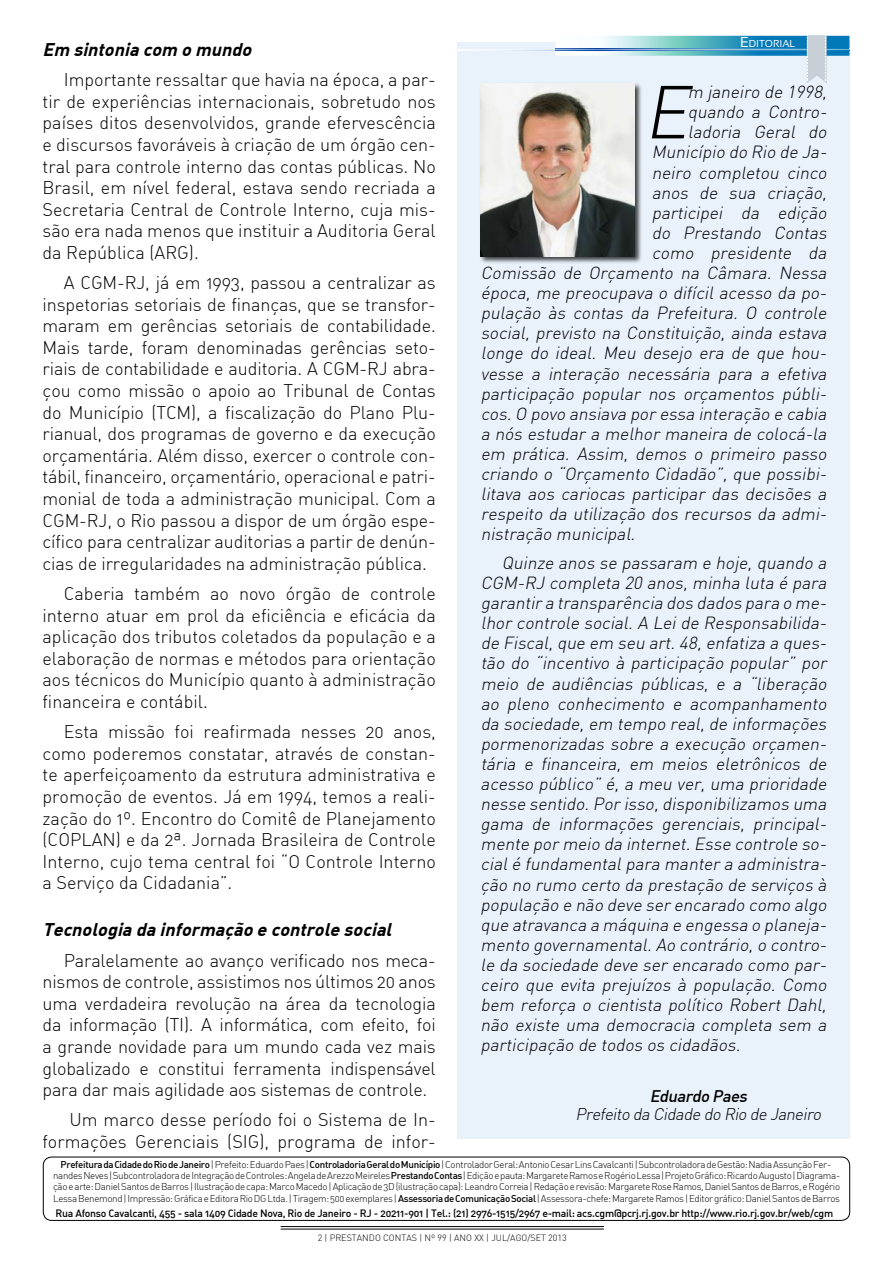
<style>
.page{position:relative;width:893px;height:1263px;background:#fff}
.page>*{position:absolute;margin:0;border:0;box-sizing:border-box;transform-origin:0 0}
.t1{font:italic 300 73.65px "DIN";color:#000}
.t2{font:300 18px/21.6px "DIN Alternate";color:#000;text-align:justify}
.t3{font:italic 700 18px "DIN Alternate";color:#000}
.t4{font:italic 300 17.25px/20.1px "DIN";color:#000;text-align:justify}
.t5{font:italic 300 16.5px "DIN";color:#000}
.t6{font:italic 500 16.5px "DIN";color:#000}
.t7{font:500 10.5px "DIN Alternate";letter-spacing:-.025em;color:#000}
.t8{font:10.05px "Sansation";color:#fff}
.t9{font:300 9.75px/11.4px "DIN Alternate";letter-spacing:-.03em;color:#000;text-align:center}
.t10{font:300 9px "DIN";color:#000}
.s1{font-size:14.4px}
.s2{font-weight:500}
</style>
<div class="page">
<hr style="left:281px;top:1229px;width:323px;height:1px;background:#000">
<hr style="left:281px;top:1226px;width:323px;height:1px;background:#000">
<div style="left:457px;top:43px;width:393px;height:1096px;background:#e9f1fa"></div>
<div style="left:43px;top:1157px;width:807px;height:63px;border:1px solid #000;border-radius:9px"></div>
<img style="left:555px;top:36px;width:294px;height:20px">
<img style="left:457px;top:49px;width:98px;height:1px">
<img style="left:555px;top:48px;width:294px;height:3px">
<svg style="left:807px;top:36px;width:20px;height:47px"></svg>
<div style="left:479px;top:82px;width:163px;height:182px;background:#000;opacity:.75"></div>
<img style="left:481px;top:83px;width:154px;height:174px">
<p class="t3" style="left:43px;top:38px;width:215px">Em sintonia com o mundo</p>
<p class="t2" style="left:43px;top:69px;width:395px;text-indent:21px">Importante ressaltar que havia na época, a par&shy;tir de experiências internacionais, sobretudo nos países ditos desenvolvidos, grande efervescência e discursos favoráveis à criação de um órgão cen&shy;tral para controle interno das contas públicas. No Brasil, em nível federal, estava sendo recriada a Secretaria Central de Controle Interno, cuja mis&shy;são era nada menos que instituir a Auditoria Geral da República (ARG).</p>
<p class="t2" style="left:43px;top:272px;width:395px;text-indent:21px">A CGM-RJ, já em 1993, passou a centralizar as inspetorias setoriais de finanças, que se transfor&shy;maram em gerências setoriais de contabilidade.<br>Mais tarde, foram denominadas gerências seto&shy;riais de contabilidade e auditoria. A CGM-RJ abra&shy;çou como missão o apoio ao Tribunal de Contas do Município (TCM), a fiscalização do Plano Plu&shy;rianual, dos programas de governo e da execução orçamentária. Além disso, exercer o controle con&shy;tábil, financeiro, orçamentário, operacional e patri&shy;monial de toda a administração municipal. Com a CGM-RJ, o Rio passou a dispor de um órgão espe&shy;cífico para centralizar auditorias a partir de denún&shy;cias de irregularidades na administração pública.</p>
<p class="t2" style="left:43px;top:582px;width:395px;text-indent:21px">Caberia também ao novo órgão de controle interno atuar em prol da eficiência e eficácia da aplicação dos tributos coletados da população e a elaboração de normas e métodos para orientação aos técnicos do Município quanto à administração financeira e contábil.</p>
<p class="t2" style="left:43px;top:721px;width:395px;text-indent:21px">Esta missão foi reafirmada nesses 20 anos, como poderemos constatar, através de constan&shy;te aperfeiçoamento da estrutura administrativa e promoção de eventos. Já em 1994, temos a reali&shy;zação do 1º. Encontro do Comitê de Planejamento (COPLAN) e da 2ª. Jornada Brasileira de Controle Interno, cujo tema central foi “O Controle Interno a Serviço da Cidadania”.</p>
<p class="t3" style="left:43px;top:918px;width:355px">Tecnologia da informação e controle social</p>
<p class="t2" style="left:43px;top:949px;width:395px;text-indent:21px">Paralelamente ao avanço verificado nos meca&shy;nismos de controle, assistimos nos últimos 20 anos uma verdadeira revolução na área da tecnologia da informação (TI). A informática, com efeito, foi a grande novidade para um mundo cada vez mais globalizado e constitui ferramenta indispensável para dar mais agilidade aos sistemas de controle.</p>
<p class="t2" style="left:43px;top:1109px;width:395px;text-align:right">Um marco desse período foi o Sistema de In&shy;formações Gerenciais (SIG), programa de infor-</p>
<p class="t8" style="left:740px;top:38px;width:56px"><span class="s1">E</span>DITORIAL</p>
<h1 class="t1" style="left:644px;top:67px;width:61px">E</h1>
<p class="t4" style="left:688px;top:82px;width:144px">m janeiro de 1998,</p>
<p class="t4" style="left:688px;top:102px;width:144px">quando a Contro-</p>
<p class="t4" style="left:688px;top:122px;width:144px">ladoria Geral do</p>
<p class="t4" style="left:652px;top:142px;width:180px">Município do Rio de Ja-</p>
<p class="t4" style="left:652px;top:162px;width:180px">neiro completou cinco</p>
<p class="t4" style="left:652px;top:182px;width:180px">anos de sua criação,</p>
<p class="t4" style="left:652px;top:202px;width:180px">participei da edição</p>
<p class="t4" style="left:652px;top:222px;width:180px">do Prestando Contas</p>
<p class="t4" style="left:652px;top:243px;width:180px">como presidente da</p>
<p class="t4" style="left:481px;top:263px;width:351px">Comissão de Orçamento na Câmara. Nessa</p>
<p class="t4" style="left:481px;top:283px;width:351px">época, me preocupava o difícil acesso da po-</p>
<p class="t4" style="left:481px;top:303px;width:351px">pulação às contas da Prefeitura. O controle</p>
<p class="t4" style="left:481px;top:323px;width:351px">social, previsto na Constituição, ainda estava</p>
<p class="t4" style="left:481px;top:343px;width:351px">longe do ideal. Meu desejo era de que hou-</p>
<p class="t4" style="left:481px;top:363px;width:351px">vesse a interação necessária para a efetiva</p>
<p class="t4" style="left:481px;top:383px;width:351px">participação popular nos orçamentos públi-</p>
<p class="t4" style="left:481px;top:403px;width:351px">cos.O povo ansiava por essa interação e cabia</p>
<p class="t4" style="left:481px;top:423px;width:351px">a nós estudar a melhor maneira de colocá-la</p>
<p class="t4" style="left:481px;top:443px;width:351px">em prática. Assim, demos o primeiro passo</p>
<p class="t4" style="left:481px;top:464px;width:351px">criando o “Orçamento Cidadão”, que possibi-</p>
<p class="t4" style="left:481px;top:484px;width:351px">litava aos cariocas participar das decisões a</p>
<p class="t4" style="left:481px;top:504px;width:351px">respeito da utilização dos recursos da admi-</p>
<p class="t4" style="left:481px;top:524px;width:160px">nistração municipal.</p>
<p class="t4" style="left:481px;top:552px;width:351px;text-indent:21px">Quinze anos se passaram e hoje,quando a CGM-RJ completa 20 anos,minha luta é para garantir a transparência dos dados para o me&shy;lhor controle social. A Lei de Responsabilida&shy;de Fiscal,que em seu art.48,enfatiza a ques&shy;tão do “incentivo à participação popular” por meio de audiências públicas, e a “liberação ao pleno conhecimento e acompanhamento da sociedade,em tempo real,de informações pormenorizadas sobre a execução orçamen&shy;tária e financeira, em meios eletrônicos de acesso público” é, a meu ver, uma prioridade nesse sentido.Por isso,disponibilizamos uma gama de informações gerenciais, principal&shy;mente por meio da internet.Esse controle so&shy;cialé fundamentalpara manter a administra&shy;ção no rumo certo da prestação de serviços à população e não deve ser encarado como algo que atravanca a máquina e engessa o planeja&shy;mento governamental.Ao contrário,o contro&shy;le da sociedade deve ser encarado como par&shy;ceiro que evita prejuízos à população. Como bem reforça o cientista político Robert Dahl, não existe uma democracia completa sem a participação de todos os cidadãos.</p>
<p class="t6" style="left:650px;top:1085px;width:102px">Eduardo Paes</p>
<p class="t5" style="left:576px;top:1103px;width:251px">Prefeito da Cidade do Rio de Janeiro</p>
<p class="t9" style="left:53px;top:1158px;width:788px"><span class="s2">Prefeitura da Cidade do Rio de Janeiro</span> | Prefeito: Eduardo Paes | <span class="s2">Controladoria Geral do Município</span> | Controlador Geral: Antonio Cesar Lins Cavalcanti | Subcontroladora de Gestão: Nadia Assunção Fer&shy;nandes Neves | Subcontroladora de Integração de Controles: Angela de Arezzo Meireles <span class="s2">Prestando Contas</span> | Edição e pauta: Margarete Ramos e Rogério Lessa | Projeto Gráfico: Ricardo Augusto | Diagrama&shy;ção e arte: Daniel Santos de Barros | Ilustração de capa: Marco Macedo | Aplicação de 3D (ilustração capa): Leandro Correia | Redação e revisão: Margarete Rose Ramos, Daniel Santos de Barros, e Rogério Lessa Benemond | Impressão: Gráfica e Editora Rio DG Ltda. | Tiragem: 500 exemplares | <span class="s2">Assessoria de Comunicação Social</span> | Assessora-chefe: Margarete Ramos | Editor gráfico: Daniel Santos de Barros</p>
<p class="t7" style="left:55px;top:1206px;width:779px">Rua Afonso Cavalcanti, 455 - sala 1409 Cidade Nova, Rio de Janeiro - RJ - 20211-901 | Tel.: (21) 2976-1515/2967 e-mail: acs.cgm@pcrj.rj.gov.br http://www.rio.rj.gov.br/web/cgm</p>
<p class="t10" style="left:318px;top:1232px;width:251px">2 | PRESTANDO CONTAS | Nº 99 | ANO XX | JUL/AGO/SET 2013</p>
</div>
